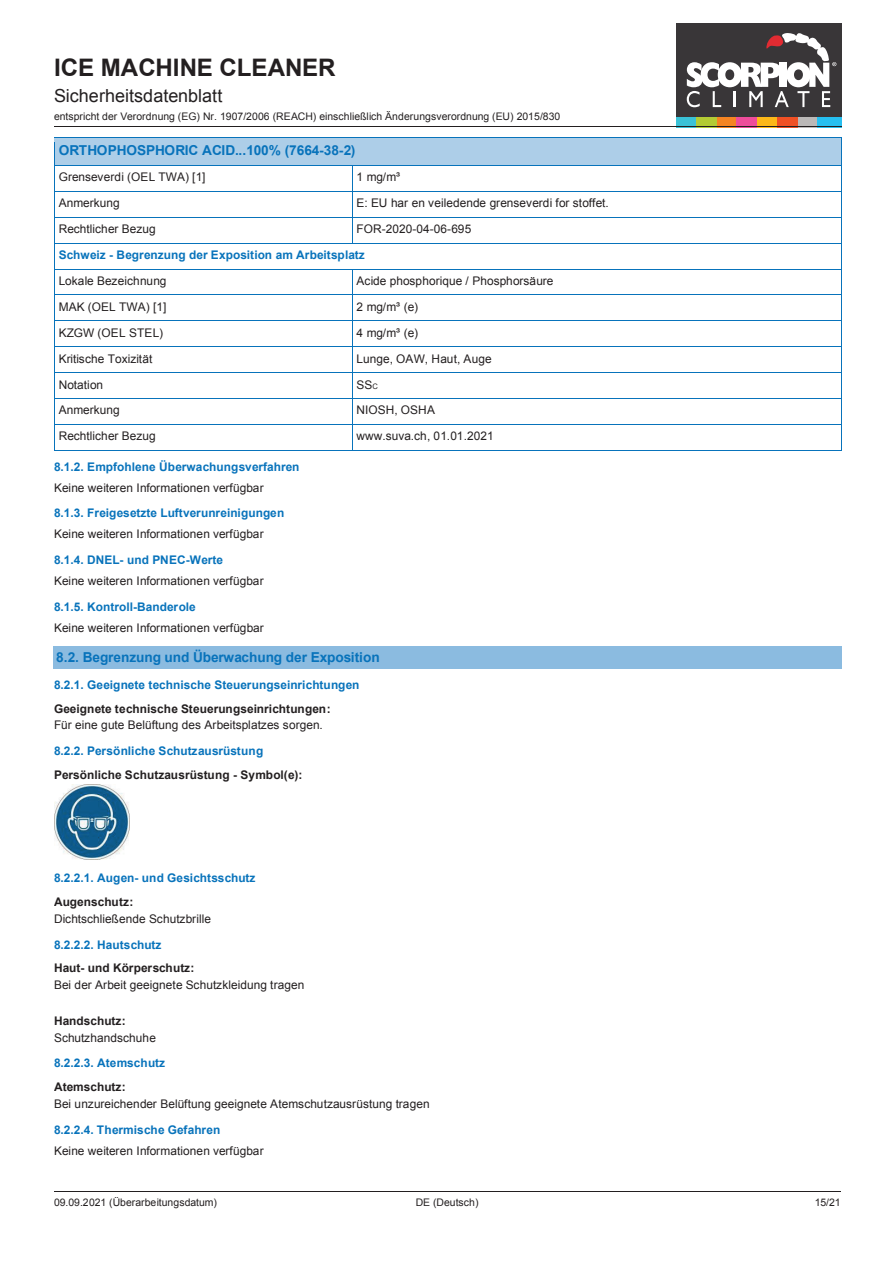
<style>
.page{position:relative;width:893px;height:1263px;background:#fff}
.page>*{position:absolute;margin:0;border:0;box-sizing:border-box;transform-origin:0 0}
.t1{font:700 24.15px "Arial";letter-spacing:-.005em;color:#231f20}
.t2{font:18px "Arial";color:#231f20}
.t3{font:700 13.65px "Arial";letter-spacing:-.005em;color:#0873bb}
.t4{font:11.85px "Arial";color:#231f20}
.t5{font:700 11.85px "Arial";color:#0873bb}
.t6{font:700 11.85px "Arial";letter-spacing:-.005em;color:#231f20}
.t7{font:11.85px "Arial";letter-spacing:.02em;color:#231f20}
.t8{font:10.5px "Arial";letter-spacing:-.005em;color:#231f20}
.s1{font-size:7.5px}
</style>
<div class="page">
<div style="left:676px;top:23px;width:166px;height:94px;background:#393638"></div>
<div style="left:676px;top:117px;width:20px;height:10px;background:#3ac2d7"></div>
<div style="left:757px;top:117px;width:20px;height:10px;background:#fcb818"></div>
<div style="left:717px;top:117px;width:20px;height:10px;background:#f58422"></div>
<div style="left:798px;top:117px;width:20px;height:10px;background:#bbb8b7"></div>
<div style="left:696px;top:117px;width:21px;height:10px;background:#b3cb34"></div>
<div style="left:777px;top:117px;width:21px;height:10px;background:#f05024"></div>
<div style="left:737px;top:117px;width:20px;height:10px;background:#ee4c9a"></div>
<div style="left:818px;top:117px;width:24px;height:10px;background:#26bff0"></div>
<svg style="left:687px;top:33px;width:149px;height:74px"></svg>
<hr style="left:54px;top:126px;width:787px;height:1px;background:#231f20">
<hr style="left:54px;top:1191px;width:264px;height:1px;background:#231f20">
<hr style="left:318px;top:1191px;width:259px;height:1px;background:#231f20">
<hr style="left:578px;top:1191px;width:263px;height:1px;background:#231f20">
<div style="left:59px;top:143px;width:778px;height:18px;background:#adcee8"></div>
<div style="left:55px;top:138px;width:786px;height:5px;background:#adcee8"></div>
<hr style="left:54px;top:161px;width:787px;height:4px;background:#adcee8">
<hr style="left:55px;top:165px;width:297px;height:1px;background:#0873bb">
<hr style="left:353px;top:165px;width:488px;height:1px;background:#0873bb">
<hr style="left:55px;top:191px;width:297px;height:1px;background:#0873bb">
<hr style="left:353px;top:191px;width:488px;height:1px;background:#0873bb">
<hr style="left:55px;top:217px;width:297px;height:1px;background:#0873bb">
<hr style="left:353px;top:217px;width:488px;height:1px;background:#0873bb">
<hr style="left:55px;top:243px;width:297px;height:1px;background:#0873bb">
<svg style="left:352px;top:165px;width:1px;height:79px"></svg>
<hr style="left:353px;top:243px;width:488px;height:1px;background:#0873bb">
<hr style="left:55px;top:269px;width:297px;height:1px;background:#0873bb">
<hr style="left:353px;top:269px;width:488px;height:1px;background:#0873bb">
<hr style="left:55px;top:295px;width:297px;height:1px;background:#0873bb">
<hr style="left:353px;top:295px;width:488px;height:1px;background:#0873bb">
<hr style="left:55px;top:320px;width:297px;height:1px;background:#0873bb">
<hr style="left:353px;top:320px;width:488px;height:1px;background:#0873bb">
<hr style="left:55px;top:346px;width:297px;height:1px;background:#0873bb">
<hr style="left:353px;top:346px;width:488px;height:1px;background:#0873bb">
<hr style="left:55px;top:372px;width:297px;height:1px;background:#0873bb">
<hr style="left:353px;top:372px;width:488px;height:1px;background:#0873bb">
<hr style="left:55px;top:398px;width:297px;height:1px;background:#0873bb">
<hr style="left:353px;top:398px;width:488px;height:1px;background:#0873bb">
<hr style="left:55px;top:424px;width:297px;height:1px;background:#0873bb">
<hr style="left:353px;top:424px;width:488px;height:1px;background:#0873bb">
<svg style="left:54px;top:138px;width:1px;height:313px"></svg>
<hr style="left:55px;top:450px;width:297px;height:1px;background:#0873bb">
<svg style="left:352px;top:269px;width:1px;height:182px"></svg>
<hr style="left:353px;top:450px;width:488px;height:1px;background:#0873bb">
<svg style="left:841px;top:138px;width:1px;height:313px"></svg>
<div style="left:54px;top:646px;width:787px;height:22px;background:#8bbbe0"></div>
<hr style="left:54px;top:668px;width:787px;height:1px;background:#8bbbe0">
<svg style="left:841px;top:646px;width:1px;height:23px"></svg>
<img style="left:54px;top:784px;width:75px;height:75px">
<h1 class="t1" style="left:54px;top:51px;width:283px">ICE MACHINE CLEANER</h1>
<h2 class="t2" style="left:54px;top:84px;width:170px">Sicherheitsdatenblatt</h2>
<p class="t8" style="left:54px;top:109px;width:508px">entspricht der Verordnung (EG) Nr. 1907/2006 (REACH) einschließlich Änderungsverordnung (EU) 2015/830</p>
<p class="t3" style="left:59px;top:141px;width:298px">ORTHOPHOSPHORIC ACID...100% (7664-38-2)</p>
<p class="t4" style="left:59px;top:170px;width:148px">Grenseverdi (OEL TWA) [1]</p>
<p class="t4" style="left:357px;top:170px;width:45px">1 mg/m³</p>
<p class="t4" style="left:59px;top:195px;width:62px">Anmerkung</p>
<p class="t4" style="left:357px;top:195px;width:254px">E: EU har en veiledende grenseverdi for stoffet.</p>
<p class="t4" style="left:59px;top:221px;width:98px">Rechtlicher Bezug</p>
<p class="t7" style="left:357px;top:221px;width:116px">FOR-2020-04-06-695</p>
<p class="t5" style="left:59px;top:247px;width:307px">Schweiz - Begrenzung der Exposition am Arbeitsplatz</p>
<p class="t4" style="left:59px;top:273px;width:109px">Lokale Bezeichnung</p>
<p class="t4" style="left:357px;top:273px;width:198px">Acide phosphorique / Phosphorsäure</p>
<p class="t4" style="left:59px;top:299px;width:109px">MAK (OEL TWA) [1]</p>
<p class="t4" style="left:357px;top:299px;width:63px">2 mg/m³ (e)</p>
<p class="t4" style="left:59px;top:325px;width:106px">KZGW (OEL STEL)</p>
<p class="t4" style="left:357px;top:325px;width:63px">4 mg/m³ (e)</p>
<p class="t4" style="left:59px;top:351px;width:95px">Kritische Toxizität</p>
<p class="t7" style="left:357px;top:351px;width:137px">Lunge, OAW, Haut, Auge</p>
<p class="t4" style="left:59px;top:377px;width:46px">Notation</p>
<p class="t4" style="left:357px;top:377px;width:23px">SS<span class="s1">C</span></p>
<p class="t4" style="left:59px;top:402px;width:62px">Anmerkung</p>
<p class="t4" style="left:357px;top:402px;width:80px">NIOSH, OSHA</p>
<p class="t4" style="left:59px;top:428px;width:98px">Rechtlicher Bezug</p>
<p class="t4" style="left:357px;top:428px;width:139px">www.suva.ch, 01.01.2021</p>
<p class="t5" style="left:54px;top:459px;width:247px">8.1.2. Empfohlene Überwachungsverfahren</p>
<p class="t4" style="left:54px;top:480px;width:211px">Keine weiteren Informationen verfügbar</p>
<p class="t5" style="left:54px;top:505px;width:232px">8.1.3. Freigesetzte Luftverunreinigungen</p>
<p class="t4" style="left:54px;top:526px;width:211px">Keine weiteren Informationen verfügbar</p>
<p class="t5" style="left:54px;top:552px;width:170px">8.1.4. DNEL- und PNEC-Werte</p>
<p class="t4" style="left:54px;top:573px;width:211px">Keine weiteren Informationen verfügbar</p>
<p class="t5" style="left:54px;top:599px;width:143px">8.1.5. Kontroll-Banderole</p>
<p class="t4" style="left:54px;top:620px;width:211px">Keine weiteren Informationen verfügbar</p>
<p class="t3" style="left:56px;top:648px;width:325px">8.2. Begrenzung und Überwachung der Exposition</p>
<p class="t5" style="left:54px;top:677px;width:307px">8.2.1. Geeignete technische Steuerungseinrichtungen</p>
<p class="t6" style="left:54px;top:701px;width:278px">Geeignete technische Steuerungseinrichtungen:</p>
<p class="t4" style="left:54px;top:717px;width:270px">Für eine gute Belüftung des Arbeitsplatzes sorgen.</p>
<p class="t5" style="left:54px;top:743px;width:211px">8.2.2. Persönliche Schutzausrüstung</p>
<p class="t6" style="left:54px;top:767px;width:250px">Persönliche Schutzausrüstung - Symbol(e):</p>
<p class="t5" style="left:54px;top:870px;width:203px">8.2.2.1. Augen- und Gesichtsschutz</p>
<p class="t6" style="left:54px;top:894px;width:81px">Augenschutz:</p>
<p class="t4" style="left:54px;top:911px;width:158px">Dichtschließende Schutzbrille</p>
<p class="t5" style="left:54px;top:937px;width:109px">8.2.2.2. Hautschutz</p>
<p class="t6" style="left:54px;top:960px;width:142px">Haut- und Körperschutz:</p>
<p class="t4" style="left:54px;top:977px;width:252px">Bei der Arbeit geeignete Schutzkleidung tragen</p>
<p class="t6" style="left:54px;top:1013px;width:73px">Handschutz:</p>
<p class="t4" style="left:54px;top:1030px;width:103px">Schutzhandschuhe</p>
<p class="t5" style="left:54px;top:1055px;width:112px">8.2.2.3. Atemschutz</p>
<p class="t6" style="left:54px;top:1079px;width:73px">Atemschutz:</p>
<p class="t4" style="left:54px;top:1096px;width:377px">Bei unzureichender Belüftung geeignete Atemschutzausrüstung tragen</p>
<p class="t5" style="left:54px;top:1122px;width:168px">8.2.2.4. Thermische Gefahren</p>
<p class="t4" style="left:54px;top:1143px;width:211px">Keine weiteren Informationen verfügbar</p>
<p class="t8" style="left:54px;top:1195px;width:164px">09.09.2021 (Überarbeitungsdatum)</p>
<p class="t8" style="left:416px;top:1195px;width:64px">DE (Deutsch)</p>
<p class="t8" style="left:815px;top:1195px;width:27px">15/21</p>
</div>
